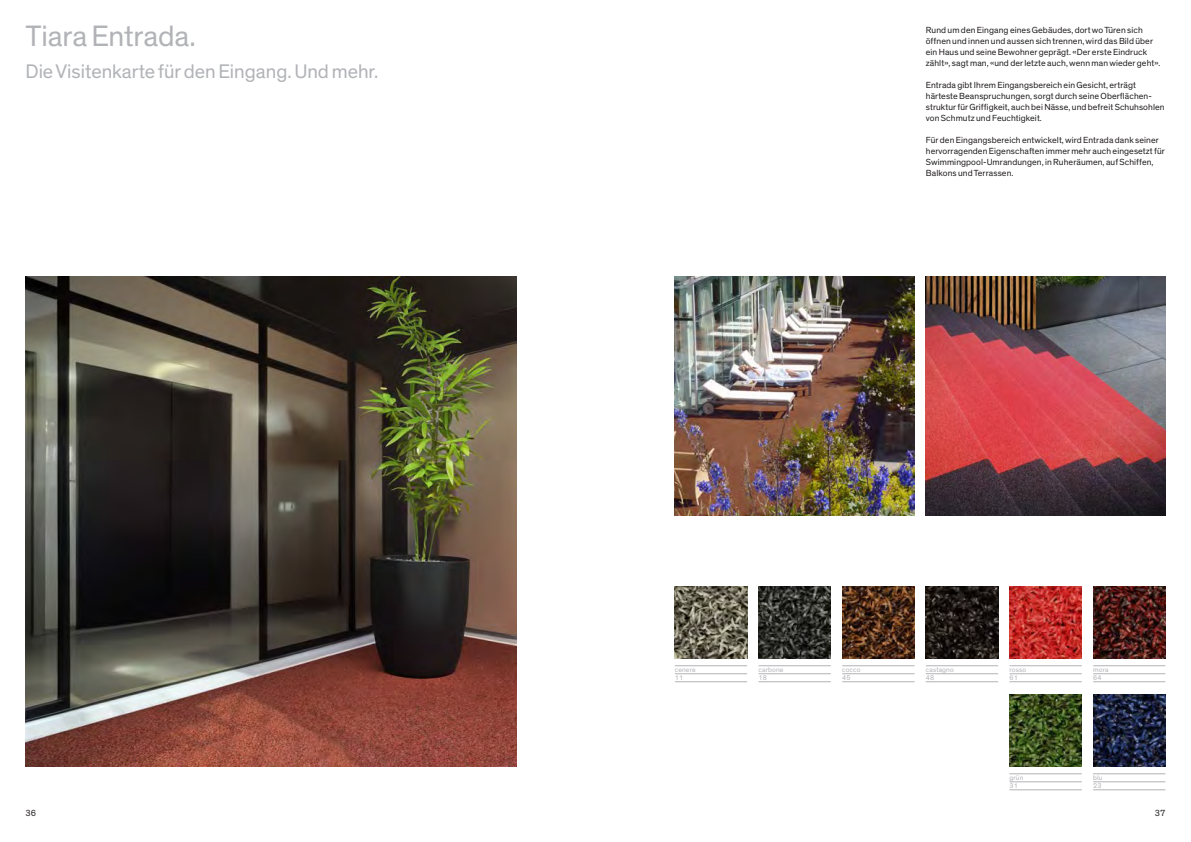
<style>
.page{position:relative;width:1191px;height:842px;background:#fff}
.page>*{position:absolute;margin:0;border:0;box-sizing:border-box;transform-origin:0 0}
.t1{font:30px "Theinhardt";letter-spacing:-.005em;color:#b2b3b7}
.t2{font:20px "Theinhardt";color:#b2b3b7}
.t3{font:9px/11px "Theinhardt";letter-spacing:.01em;color:#231f20}
.t4{font:7px/8px "Theinhardt";letter-spacing:.015em;color:#b2b3b7}
</style>
<div class="page">
<img style="left:26px;top:276px;width:490px;height:491px">
<img style="left:675px;top:276px;width:239px;height:240px">
<img style="left:926px;top:276px;width:239px;height:240px">
<hr style="left:1093px;top:665px;width:72px;height:1px;background:#b2b3b7">
<hr style="left:1093px;top:673px;width:72px;height:1px;background:#b2b3b7">
<hr style="left:1093px;top:681px;width:72px;height:1px;background:#b2b3b7">
<img style="left:1093px;top:586px;width:72px;height:72px">
<hr style="left:1009px;top:665px;width:72px;height:1px;background:#b2b3b7">
<hr style="left:1009px;top:673px;width:72px;height:1px;background:#b2b3b7">
<hr style="left:1009px;top:681px;width:72px;height:1px;background:#b2b3b7">
<img style="left:1009px;top:586px;width:72px;height:72px">
<hr style="left:842px;top:665px;width:72px;height:1px;background:#b2b3b7">
<hr style="left:842px;top:673px;width:72px;height:1px;background:#b2b3b7">
<hr style="left:842px;top:681px;width:72px;height:1px;background:#b2b3b7">
<hr style="left:926px;top:665px;width:72px;height:1px;background:#b2b3b7">
<hr style="left:926px;top:673px;width:72px;height:1px;background:#b2b3b7">
<hr style="left:926px;top:681px;width:72px;height:1px;background:#b2b3b7">
<img style="left:842px;top:586px;width:72px;height:72px">
<img style="left:926px;top:586px;width:72px;height:72px">
<hr style="left:1093px;top:773px;width:72px;height:1px;background:#b2b3b7">
<hr style="left:1093px;top:781px;width:72px;height:1px;background:#b2b3b7">
<hr style="left:1093px;top:789px;width:72px;height:1px;background:#b2b3b7">
<img style="left:1093px;top:694px;width:72px;height:73px">
<hr style="left:675px;top:665px;width:72px;height:1px;background:#b2b3b7">
<hr style="left:675px;top:673px;width:72px;height:1px;background:#b2b3b7">
<hr style="left:675px;top:681px;width:72px;height:1px;background:#b2b3b7">
<hr style="left:758px;top:665px;width:73px;height:1px;background:#b2b3b7">
<hr style="left:758px;top:673px;width:73px;height:1px;background:#b2b3b7">
<hr style="left:758px;top:681px;width:73px;height:1px;background:#b2b3b7">
<img style="left:675px;top:586px;width:72px;height:72px">
<img style="left:758px;top:586px;width:73px;height:72px">
<hr style="left:1009px;top:773px;width:72px;height:1px;background:#b2b3b7">
<hr style="left:1009px;top:781px;width:72px;height:1px;background:#b2b3b7">
<hr style="left:1009px;top:789px;width:72px;height:1px;background:#b2b3b7">
<img style="left:1009px;top:694px;width:72px;height:73px">
<h1 class="t1" style="left:26px;top:18px;width:172px">Tiara Entrada.</h1>
<h2 class="t2" style="left:26px;top:60px;width:354px">Die Visitenkarte für den Eingang. Und mehr.</h2>
<p class="t3" style="left:926px;top:24px;width:236px">Rund um den Eingang eines Gebäudes, dort wo Türen sich öffnen und innen und aussen sich trennen, wird das Bild über ein Haus und seine Bewohner geprägt. «Der erste Eindruck zählt», sagt man, «und der letzte auch, wenn man wieder geht».</p>
<p class="t3" style="left:926px;top:79px;width:240px">Entrada gibt Ihrem Eingangsbereich ein Gesicht, erträgt härteste Beanspruchungen, sorgt durch seine Oberflächen&shy;struktur für Griffigkeit, auch bei Nässe, und befreit Schuhsohlen von Schmutz und Feuchtigkeit.</p>
<p class="t3" style="left:926px;top:134px;width:240px">Für den Eingangsbereich entwickelt, wird Entrada dank seiner hervorragenden Eigenschaften immer mehr auch eingesetzt für Swimmingpool-Umrandungen, in Ruheräumen, auf Schiffen, Balkons und Terrassen.</p>
<p class="t4" style="left:675px;top:666px;width:22px">cenere<br>11</p>
<p class="t4" style="left:758px;top:666px;width:26px">carbone<br>18</p>
<p class="t4" style="left:842px;top:666px;width:20px">cocco<br>45</p>
<p class="t4" style="left:926px;top:666px;width:29px">castagno<br>48</p>
<p class="t4" style="left:1009px;top:666px;width:18px">rosso<br>61</p>
<p class="t4" style="left:1009px;top:774px;width:15px">grün<br>31</p>
<p class="t4" style="left:1093px;top:666px;width:17px">mora<br>64</p>
<p class="t4" style="left:1093px;top:774px;width:11px">blu<br>23</p>
<p class="t3" style="left:26px;top:808px;width:12px">36</p>
<p class="t3" style="left:1154px;top:808px;width:12px">37</p>
</div>
